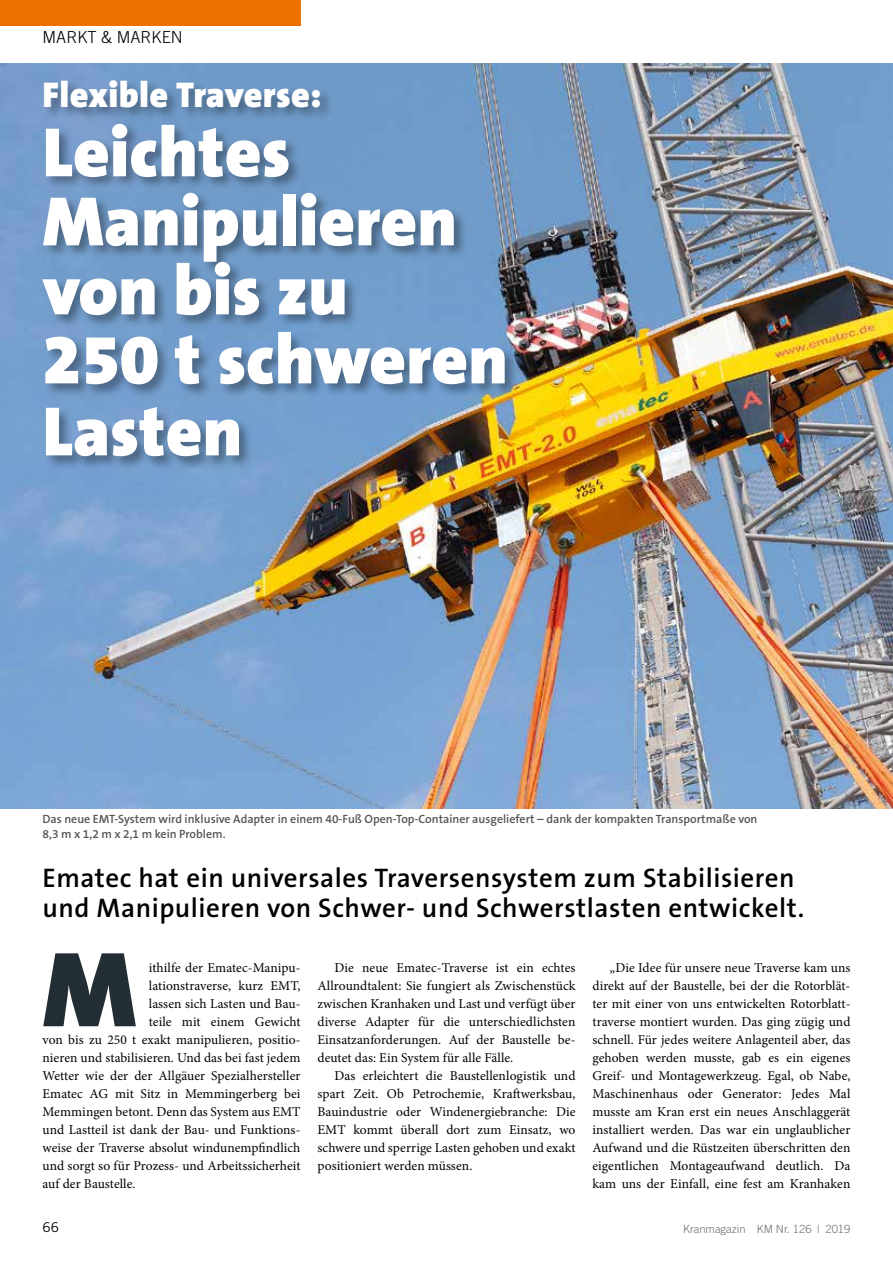
<style>
.page{position:relative;width:893px;height:1263px;background:#fff}
.page>*{position:absolute;margin:0;border:0;box-sizing:border-box;transform-origin:0 0}
.t1{font:900 108px "The Sans B9";color:#222e33}
.t2{font:900 70.5px/69.8px "The Sans B9";color:#fff}
.t3{font:900 36px "The Sans B9";letter-spacing:.01em;color:#fff}
.t4{font:600 27px/30px "The Sans B6";letter-spacing:.02em;color:#000}
.t5{font:300 16.5px "Trade Gothic";color:#000}
.t6{font:13.5px/18px "Minion Pro";letter-spacing:.005em;color:#000;text-align:justify}
.t7{font:13.5px "Trade Gothic";color:#000}
.t8{font:600 12px/15px "The Sans B6";color:#565655}
.t9{font:300 11.25px "Trade Gothic";color:#6e6e6e}
</style>
<div class="page">
<div style="left:0;top:0;width:300px;height:26px;background:#ee7100"></div>
<img style="left:0;top:64px;width:893px;height:745px">
<div style="left:41px;top:79px;width:478px;height:391px;background:#000;opacity:.35"></div>
<p class="t5" style="left:43px;top:27px;width:142px">MARKT &amp; MARKEN</p>
<h3 class="t3" style="left:43px;top:76px;width:281px">Flexible Traverse:</h3>
<h2 class="t2" style="left:43px;top:120px;width:467px">Leichtes<br>Manipulieren von bis zu<br>250 t schweren<br>Lasten</h2>
<p class="t8" style="left:43px;top:812px;width:716px">Das neue EMT-System wird inklusive Adapter in einem 40-Fuß Open-Top-Container ausgeliefert – dank der kompakten Transportmaße von<br>8,3 m x 1,2 m x 2,1 m kein Problem.</p>
<h3 class="t4" style="left:43px;top:863px;width:763px">Ematec hat ein universales Traversensystem zum Stabilisieren und Manipulieren von Schwer- und Schwerstlasten entwickelt.</h3>
<p class="t6" style="left:149px;top:959px;width:153px">ithilfe der Ematec-Manipu-</p>
<p class="t6" style="left:149px;top:977px;width:153px">lationstraverse, kurz EMT,</p>
<p class="t6" style="left:149px;top:995px;width:153px">lassen sich Lasten und Bau-</p>
<p class="t6" style="left:149px;top:1013px;width:153px">teile mit einem Gewicht</p>
<p class="t6" style="left:43px;top:1031px;width:259px">von bis zu 250 t exakt manipulieren, positio-</p>
<p class="t6" style="left:43px;top:1049px;width:259px">nieren und stabilisieren. Und das bei fast jedem</p>
<p class="t6" style="left:43px;top:1067px;width:259px">Wetter wie der der Allgäuer Spezialhersteller</p>
<p class="t6" style="left:43px;top:1085px;width:259px">Ematec AG mit Sitz in Memmingerberg bei</p>
<p class="t6" style="left:43px;top:1103px;width:259px">Memmingen betont. Denn das System aus EMT</p>
<p class="t6" style="left:43px;top:1121px;width:259px">und Lastteil ist dank der Bau- und Funktions-</p>
<p class="t6" style="left:43px;top:1139px;width:259px">weise der Traverse absolut windunempfindlich</p>
<p class="t6" style="left:43px;top:1157px;width:259px">und sorgt so für Prozess- und Arbeitssicherheit</p>
<p class="t6" style="left:43px;top:1175px;width:95px">auf der Baustelle.</p>
<h1 class="t1" style="left:43px;top:932px;width:95px">M</h1>
<p class="t6" style="left:317px;top:959px;width:259px;text-indent:17px">Die neue Ematec-Traverse ist ein echtes Allroundtalent: Sie fungiert als Zwischenstück zwischen Kranhaken und Last und verfügt über diverse Adapter für die unterschiedlichsten Einsatzanforderungen. Auf der Baustelle be&shy;deutet das: Ein System für alle Fälle.</p>
<p class="t6" style="left:317px;top:1067px;width:259px;text-indent:17px">Das erleichtert die Baustellenlogistik und spart Zeit. Ob Petrochemie, Kraftwerksbau, Bauindustrie oder Windenergiebranche: Die EMT kommt überall dort zum Einsatz, wo schwere und sperrige Lasten gehoben und exakt positioniert werden müssen.</p>
<p class="t6" style="left:592px;top:959px;width:259px;text-indent:17px">„Die Idee für unsere neue Traverse kam uns direkt auf der Baustelle, bei der die Rotorblät&shy;ter mit einer von uns entwickelten Rotorblatt&shy;traverse montiert wurden. Das ging zügig und schnell. Für jedes weitere Anlagenteil aber, das gehoben werden musste, gab es ein eigenes Greif- und Montagewerkzeug. Egal, ob Nabe, Maschinenhaus oder Generator: Jedes Mal musste am Kran erst ein neues Anschlaggerät installiert werden. Das war ein unglaublicher Aufwand und die Rüstzeiten überschritten den eigentlichen Montageaufwand deutlich. Da kam uns der Einfall, eine fest am Kranhaken</p>
<p class="t7" style="left:43px;top:1219px;width:18px">66</p>
<p class="t9" style="left:683px;top:1222px;width:169px">Kranmagazin KM Nr. 126 | 2019</p>
</div>
